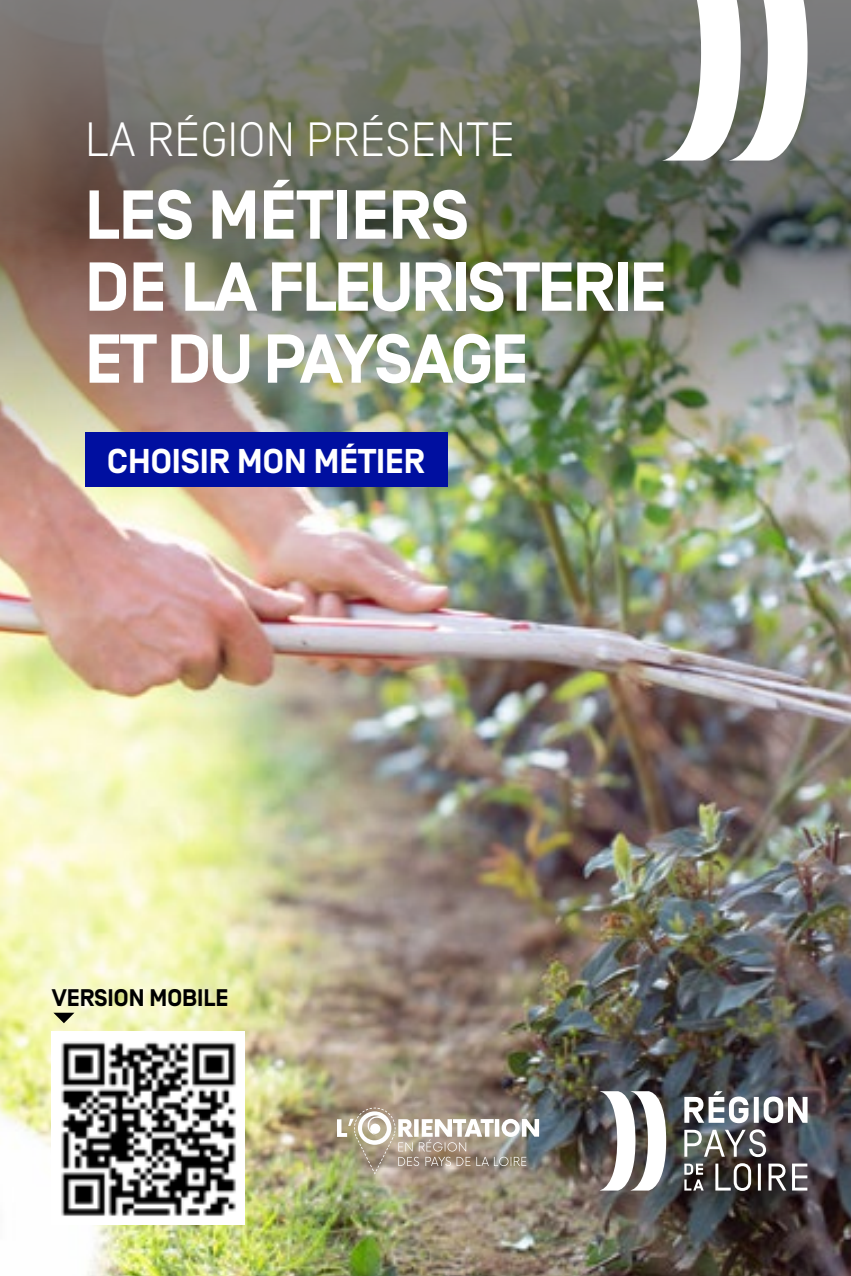
<style>
.page{position:relative;width:851px;height:1276px;background:#fff}
.page>*{position:absolute;margin:0;border:0;box-sizing:border-box;transform-origin:0 0}
.t1{font:700 69px/72px "Simplon Norm";letter-spacing:-.03em;color:#fff}
.t2{font:300 48px "Simplon Norm";color:#fff}
.t3{font:700 34.5px "Simplon Norm";color:#fff}
.t4{font:700 24px "Simplon Norm";color:#000}
</style>
<div class="page">
<img style="left:1px;top:497px;width:849px;height:779px">
<img style="left:0;top:0;width:850px;height:497px">
<img style="left:52px;top:1032px;width:193px;height:192px">
<svg style="left:53px;top:1012px;width:21px;height:11px"></svg>
<svg style="left:599px;top:1091px;width:67px;height:99px"></svg>
<svg style="left:715px;top:1163px;width:92px;height:28px"></svg>
<svg style="left:684px;top:1129px;width:81px;height:28px"></svg>
<svg style="left:684px;top:1091px;width:123px;height:32px"></svg>
<svg style="left:684px;top:1163px;width:19px;height:27px"></svg>
<div style="left:85px;top:432px;width:362px;height:55px;background:#000fa0"></div>
<svg style="left:661px;top:0;width:146px;height:161px"></svg>
<svg style="left:337px;top:1107px;width:202px;height:67px;background:#aea596"></svg>
<p class="t2" style="left:85px;top:114px;width:431px">LA RÉGION PRÉSENTE</p>
<p class="t1" style="left:85px;top:183px;width:583px">LES MÉTIERS<br>DE LA FLEURISTERIE<br>ET DU PAYSAGE</p>
<p class="t3" style="left:107px;top:443px;width:319px">CHOISIR MON MÉTIER</p>
<p class="t4" style="left:52px;top:984px;width:178px">VERSION MOBILE</p>
</div>
